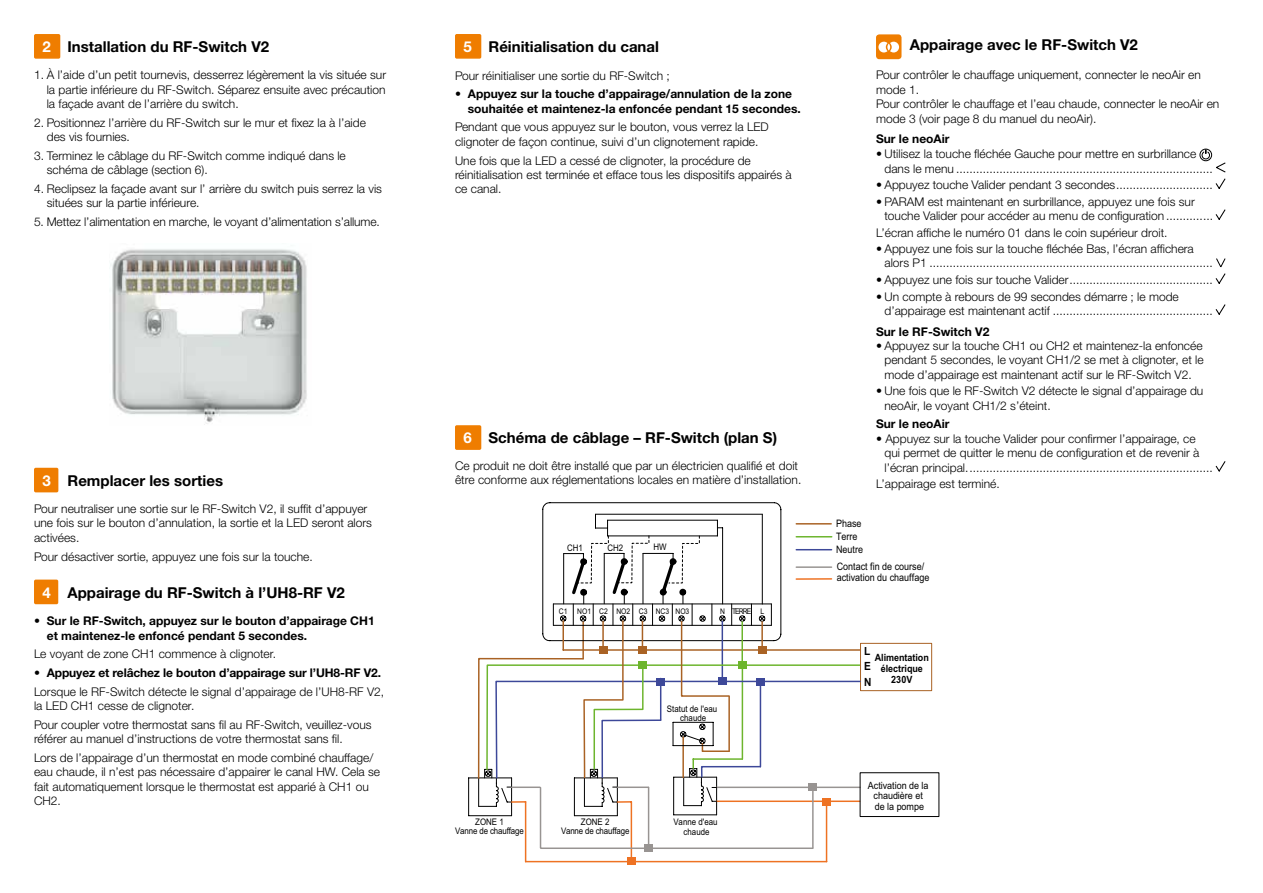
<style>
.page{position:relative;width:1263px;height:893px;background:#fff}
.page>*{position:absolute;margin:0;border:0;box-sizing:border-box;transform-origin:0 0}
.t1{font:700 15px "Helvetica Neue LTW1 G";color:#000}
.t2{font:300 12px/14.4px "Helvetica Neue LTW1 G";color:#000}
.t3{font:700 12px/14.4px "Helvetica Neue LTW1 G";color:#000}
.t4{font:700 11.25px/15.5px "Arial";color:#000;text-align:justify;scale:.9 1}
.t5{font:10.35px/13px "Arial";color:#000;scale:.87 1}
.t6{font:10.05px/10.8px "Arial";letter-spacing:-.005em;color:#000;text-align:center;scale:.9 1}
.t7{font:700 10.05px/10.8px "Arial";letter-spacing:-.005em;color:#000;text-align:center;scale:.9 1}
.t8{font:9px/9.4px "Arial";color:#000;text-align:center;scale:.87 1}
.t9{font:7.8px "Arial";color:#000;scale:.87 1}
.s1{color:#fff}
</style>
<div class="page">
<div style="left:35px;top:580px;width:23px;height:23px;background:#ef7d00"></div>
<div style="left:34px;top:580px;width:24px;height:24px;border:2px solid #ef7d00"></div>
<div style="left:456px;top:35px;width:24px;height:23px;background:#ef7d00"></div>
<div style="left:455px;top:34px;width:26px;height:25px;border:2px solid #ef7d00"></div>
<div style="left:456px;top:426px;width:24px;height:23px;background:#ef7d00"></div>
<div style="left:455px;top:425px;width:26px;height:25px;border:2px solid #ef7d00"></div>
<hr style="left:469px;top:778px;width:43px;height:1px;background:#000">
<hr style="left:468px;top:778px;width:1px;height:38px;background:#000">
<hr style="left:469px;top:815px;width:43px;height:1px;background:#000">
<div style="left:860px;top:643px;width:72px;height:48px;border:1px solid #a96224"></div>
<div style="left:860px;top:773px;width:79px;height:44px;border:1px solid #000"></div>
<hr style="left:812px;top:786px;width:2px;height:62px;background:#989492">
<hr style="left:826px;top:801px;width:1px;height:61px;background:#ee7223">
<hr style="left:526px;top:861px;width:301px;height:1px;background:#ee7223">
<hr style="left:525px;top:802px;width:1px;height:60px;background:#ee7223">
<hr style="left:631px;top:802px;width:1px;height:60px;background:#ee7223">
<div style="left:627px;top:857px;width:9px;height:8px;background:#ee7223"></div>
<hr style="left:541px;top:847px;width:272px;height:2px;background:#989492">
<hr style="left:648px;top:787px;width:1px;height:61px;background:#989492">
<hr style="left:540px;top:788px;width:1px;height:60px;background:#989492">
<div style="left:644px;top:844px;width:9px;height:8px;background:#989492"></div>
<svg style="left:477px;top:503px;width:384px;height:313px"></svg>
<div style="left:756px;top:678px;width:9px;height:8px;background:#3d4899"></div>
<hr style="left:796px;top:523px;width:35px;height:2px;background:#a96224">
<hr style="left:796px;top:536px;width:36px;height:1px;background:#6db52d">
<hr style="left:796px;top:549px;width:35px;height:1px;background:#3d4899">
<hr style="left:796px;top:578px;width:35px;height:2px;background:#ee7223">
<hr style="left:796px;top:566px;width:35px;height:2px;background:#989492">
<div style="left:35px;top:35px;width:25px;height:23px;background:#ef7d00"></div>
<div style="left:34px;top:34px;width:26px;height:25px;border:2px solid #ef7d00"></div>
<div style="left:35px;top:468px;width:23px;height:24px;background:#ef7d00"></div>
<div style="left:34px;top:468px;width:24px;height:24px;border:2px solid #ef7d00"></div>
<img style="left:110px;top:249px;width:197px;height:176px">
<div style="left:1199px;top:149px;width:13px;height:12px;border:1px solid #000;border-radius:50%"></div>
<svg style="left:1201px;top:150px;width:24px;height:39px"></svg>
<svg style="left:1215px;top:209px;width:10px;height:11px"></svg>
<svg style="left:1216px;top:258px;width:9px;height:9px"></svg>
<svg style="left:1215px;top:273px;width:10px;height:11px"></svg>
<svg style="left:1215px;top:304px;width:10px;height:11px"></svg>
<svg style="left:1215px;top:461px;width:10px;height:11px"></svg>
<div style="left:876px;top:34px;width:25px;height:25px;background:#ef7d00;border-radius:3px"></div>
<svg style="left:878px;top:42px;width:21px;height:11px"></svg>
<p class="t1" style="left:43px;top:38px;width:228px"><span class="s1">2</span> Installation du RF-Switch V2</p>
<p class="t2" style="left:47px;top:68px;width:341px;text-align:justify;text-indent:-13px">1. À l’aide d’un petit tournevis, desserrez légèrement la vis située sur la partie inférieure du RF-Switch. Séparez ensuite avec précaution la façade avant de l’arrière du switch.</p>
<p class="t2" style="left:47px;top:115px;width:321px;text-indent:-13px">2. Positionnez l’arrière du RF-Switch sur le mur et fixez la à l’aide des vis fournies.</p>
<p class="t2" style="left:47px;top:148px;width:301px;text-indent:-13px">3. Terminez le câblage du RF-Switch comme indiqué dans le schéma de câblage (section 6).</p>
<p class="t2" style="left:47px;top:181px;width:337px;text-indent:-13px">4. Reclipsez la façade avant sur l’ arrière du switch puis serrez la vis situées sur la partie inférieure.</p>
<p class="t2" style="left:34px;top:214px;width:347px">5. Mettez l’alimentation en marche, le voyant d’alimentation s’allume.</p>
<p class="t1" style="left:43px;top:471px;width:182px"><span class="s1">3</span> Remplacer les sorties</p>
<p class="t2" style="left:34px;top:502px;width:340px">Pour neutraliser une sortie sur le RF-Switch V2, il suffit d’appuyer une fois sur le bouton d’annulation, la sortie et la LED seront alors activées.</p>
<p class="t2" style="left:34px;top:549px;width:280px">Pour désactiver sortie, appuyez une fois sur la touche.</p>
<p class="t1" style="left:43px;top:583px;width:304px"><span class="s1">4</span> Appairage du RF-Switch à l’UH8-RF V2</p>
<p class="t3" style="left:47px;top:614px;width:329px;text-indent:-13px">• Sur le RF-Switch, appuyez sur le bouton d’appairage CH1 et maintenez-le enfoncé pendant 5 secondes.</p>
<p class="t2" style="left:34px;top:647px;width:244px">Le voyant de zone CH1 commence à clignoter.</p>
<p class="t3" style="left:34px;top:665px;width:349px">• Appuyez et relâchez le bouton d’appairage sur l’UH8-RF V2.</p>
<p class="t2" style="left:34px;top:684px;width:352px">Lorsque le RF-Switch détecte le signal d’appairage de l’UH8-RF V2, la LED CH1 cesse de clignoter.</p>
<p class="t2" style="left:34px;top:717px;width:339px">Pour coupler votre thermostat sans fil au RF-Switch, veuillez-vous référer au manuel d’instructions de votre thermostat sans fil.</p>
<p class="t2" style="left:34px;top:750px;width:348px">Lors de l’appairage d’un thermostat en mode combiné chauffage/ eau chaude, il n’est pas nécessaire d’appairer le canal HW. Cela se fait automatiquement lorsque le thermostat est apparié à CH1 ou CH2.</p>
<p class="t1" style="left:463px;top:38px;width:197px"><span class="s1">5</span> Réinitialisation du canal</p>
<p class="t2" style="left:455px;top:68px;width:216px">Pour réinitialiser une sortie du RF-Switch ;</p>
<p class="t3" style="left:468px;top:87px;width:335px;text-indent:-13px">• Appuyez sur la touche d’appairage/annulation de la zone souhaitée et maintenez-la enfoncée pendant 15 secondes.</p>
<p class="t2" style="left:455px;top:120px;width:315px">Pendant que vous appuyez sur le bouton, vous verrez la LED clignoter de façon continue, suivi d’un clignotement rapide.</p>
<p class="t2" style="left:455px;top:153px;width:338px">Une fois que la LED a cessé de clignoter, la procédure de réinitialisation est terminée et efface tous les dispositifs appairés à ce canal.</p>
<p class="t1" style="left:463px;top:429px;width:315px"><span class="s1">6</span> Schéma de câblage – RF-Switch (plan S)</p>
<p class="t2" style="left:455px;top:458px;width:348px">Ce produit ne doit être installé que par un électricien qualifié et doit être conforme aux réglementations locales en matière d’installation.</p>
<p class="t8" style="left:567px;top:543px;width:20px">CH1</p>
<p class="t8" style="left:607px;top:543px;width:20px">CH2</p>
<p class="t8" style="left:653px;top:542px;width:17px">HW</p>
<p class="t9" style="left:559px;top:606px;width:11px">C1</p>
<p class="t9" style="left:577px;top:606px;width:130px">NO1 C2 NO2 C3 NC3 NO3</p>
<p class="t9" style="left:720px;top:606px;width:52px">N TERRE L</p>
<p class="t8" style="left:667px;top:704px;width:59px">Statut de l'eau chaude</p>
<p class="t8" style="left:455px;top:817px;width:81px">ZONE 1<br>Vanne de chauffage</p>
<p class="t8" style="left:561px;top:817px;width:80px">ZONE 2<br>Vanne de chauffage</p>
<p class="t8" style="left:673px;top:817px;width:52px">Vanne d'eau chaude</p>
<p class="t1" style="left:910px;top:35px;width:230px">Appairage avec le RF-Switch V2</p>
<p class="t2" style="left:876px;top:68px;width:345px">Pour contrôler le chauffage uniquement, connecter le neoAir en mode 1.<br>Pour contrôler le chauffage et l’eau chaude, connecter le neoAir en mode 3 (voir page 8 du manuel du neoAir).</p>
<p class="t3" style="left:876px;top:132px;width:75px">Sur le neoAir</p>
<p class="t2" style="left:884px;top:147px;width:330px;text-indent:-9px">• Utilisez la touche fléchée Gauche pour mettre en surbrillance dans le menu .............................................................................</p>
<p class="t2" style="left:876px;top:178px;width:338px">• Appuyez touche Valider pendant 3 secondes.............................</p>
<p class="t2" style="left:884px;top:194px;width:330px;text-indent:-9px">• PARAM est maintenant en surbrillance, appuyez une fois sur touche Valider pour accéder au menu de configuration ..............</p>
<p class="t2" style="left:876px;top:225px;width:293px">L’écran affiche le numéro 01 dans le coin supérieur droit.</p>
<p class="t2" style="left:884px;top:242px;width:330px;text-indent:-9px">• Appuyez une fois sur la touche fléchée Bas, l’écran affichera alors P1 .....................................................................................</p>
<p class="t2" style="left:876px;top:272px;width:338px">• Appuyez une fois sur touche Valider...........................................</p>
<p class="t2" style="left:884px;top:289px;width:330px;text-indent:-9px">• Un compte à rebours de 99 secondes démarre ; le mode d’appairage est maintenant actif ................................................</p>
<p class="t3" style="left:876px;top:324px;width:115px">Sur le RF-Switch V2</p>
<p class="t2" style="left:884px;top:339px;width:321px;text-align:justify;text-indent:-9px">• Appuyez sur la touche CH1 ou CH2 et maintenez-la enfoncée pendant 5 secondes, le voyant CH1/2 se met à clignoter, et le mode d’appairage est maintenant actif sur le RF-Switch V2.</p>
<p class="t2" style="left:884px;top:384px;width:320px;text-indent:-9px">• Une fois que le RF-Switch V2 détecte le signal d’appairage du neoAir, le voyant CH1/2 s’éteint.</p>
<p class="t3" style="left:876px;top:417px;width:75px">Sur le neoAir</p>
<p class="t2" style="left:884px;top:431px;width:330px;text-indent:-9px">• Appuyez sur la touche Valider pour confirmer l’appairage, ce qui permet de quitter le menu de configuration et de revenir à l’écran principal..........................................................................</p>
<p class="t2" style="left:876px;top:477px;width:125px">L’appairage est terminé.</p>
<p class="t5" style="left:836px;top:517px;width:33px">Phase<br>Terre<br>Neutre</p>
<p class="t5" style="left:837px;top:561px;width:108px;line-height:10.8px">Contact fin de course/ activation du chauffage</p>
<p class="t4" style="left:864px;top:643px;width:10px">L E N</p>
<p class="t7" style="left:875px;top:652px;width:62px">Alimentation électrique<br>230V</p>
<p class="t6" style="left:868px;top:779px;width:69px">Activation de la chaudière et de la pompe</p>
</div>
